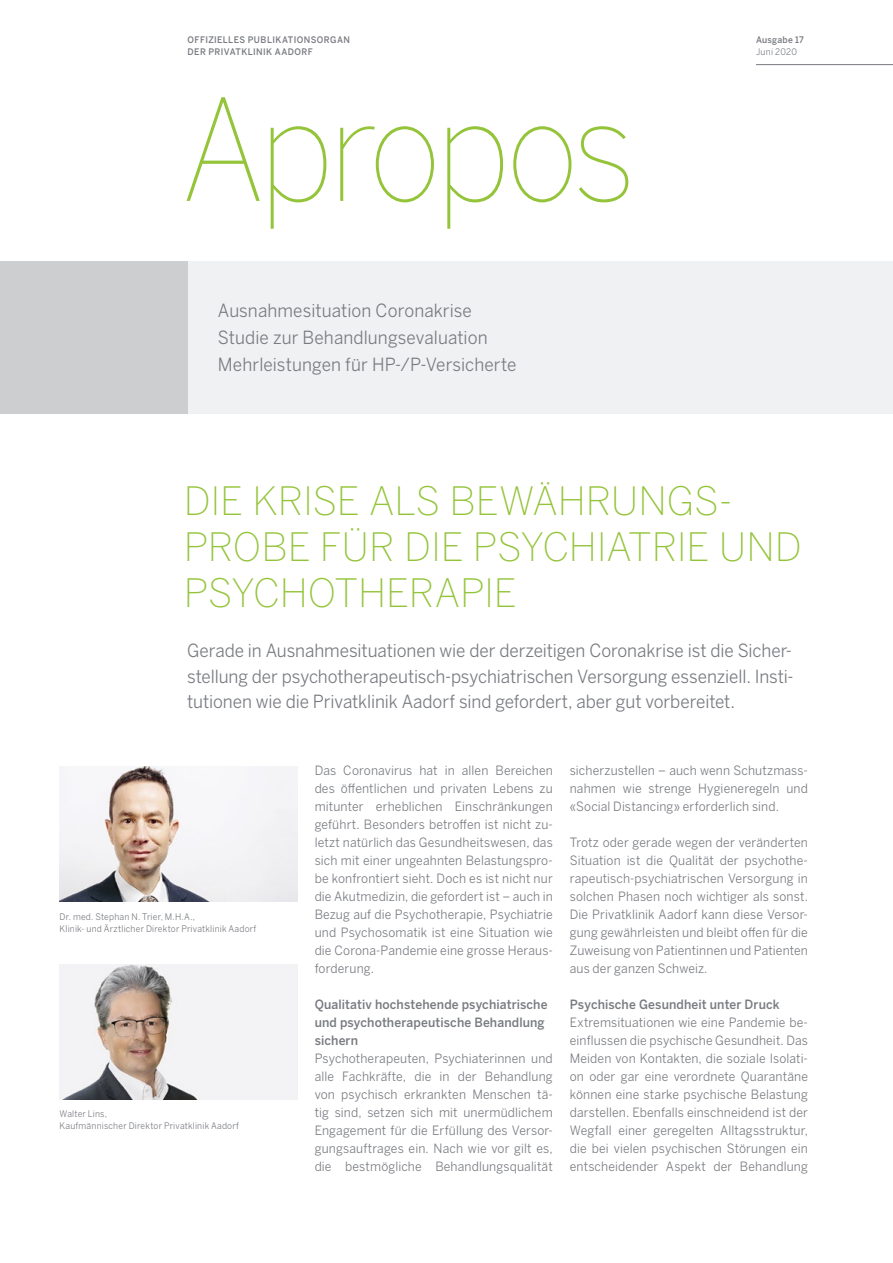
<style>
.page{position:relative;width:893px;height:1263px;background:#fff}
.page>*{position:absolute;margin:0;border:0;box-sizing:border-box;transform-origin:0 0}
.t1{font:100 139.35px "Benton Sans";letter-spacing:-.04em;color:#94c43a;scale:.93 1}
.t2{font:200 38.85px/45.9px "Benton Sans";letter-spacing:-.005em;color:#94c43a}
.t3{font:18px/27.2px "Benton Sans";color:#787b80;scale:.95 1}
.t4{font:12.75px/18px "Benton Sans";letter-spacing:.01em;color:#787b80;text-align:justify;scale:.95 1}
.t5{font:500 12.75px/18px "Benton Sans";letter-spacing:.01em;color:#787b80;scale:.95 1}
.t6{font:9px/12px "Benton Sans";letter-spacing:.025em;color:#787b80;scale:.95 1}
.t7{font:500 9px/12px "Benton Sans";letter-spacing:.05em;color:#787b80;scale:.95 1}
.t8{font:500 9px "Benton Sans";letter-spacing:.025em;color:#787b80;scale:.95 1}
</style>
<div class="page">
<hr style="left:756px;top:64px;width:137px;height:1px;background:#787b80">
<div style="left:187px;top:261px;width:706px;height:153px;background:#f0f1f2"></div>
<div style="left:0;top:261px;width:187px;height:153px;background:#cdced0"></div>
<img style="left:60px;top:767px;width:238px;height:135px">
<img style="left:60px;top:964px;width:238px;height:135px">
<p class="t7" style="left:188px;top:34px;width:172px">OFFIZIELLES PUBLIKATIONSORGAN<br>DER PRIVATKLINIK AADORF</p>
<h1 class="t1" style="left:181px;top:67px;width:491px">Apropos</h1>
<h3 class="t3" style="left:218px;top:297px;width:316px">Ausnahmesituation Coronakrise<br>Studie zur Behandlungsevaluation<br>Mehrleistungen für HP-/P-Versicherte</h3>
<p class="t8" style="left:756px;top:35px;width:52px">Ausgabe 17</p>
<p class="t6" style="left:756px;top:46px;width:45px">Juni 2020</p>
<h2 class="t2" style="left:184px;top:478px;width:619px">DIE KRISE ALS BEWÄHRUNGS-<br>PROBE FÜR DIE PSYCHIATRIE UND<br>PSYCHOTHERAPIE</h2>
<p class="t3" style="left:187px;top:638px;width:640px;line-height:25.5px;text-align:justify">Gerade in Ausnahmesituationen wie der derzeitigen Coronakrise ist die Sicher&shy;stellung der psychotherapeutisch-psychiatrischen Versorgung essenziell. Insti&shy;tutionen wie die Privatklinik Aadorf sind gefordert, aber gut vorbereitet.</p>
<p class="t6" style="left:60px;top:910px;width:209px">Dr. med. Stephan N. Trier, M.H.A.,<br>Klinik- und Ärztlicher Direktor Privatklinik Aadorf</p>
<p class="t6" style="left:60px;top:1107px;width:191px">Walter Lins,<br>Kaufmännischer Direktor Privatklinik Aadorf</p>
<p class="t4" style="left:315px;top:761px;width:252px">Das Coronavirus hat in allen Bereichen des öffentlichen und privaten Lebens zu mitunter erheblichen Einschränkungen geführt. Besonders betroffen ist nicht zu&shy;letzt natürlich das Gesundheitswesen, das sich mit einer ungeahnten Belastungspro&shy;be konfrontiert sieht. Doch es ist nicht nur die Akutmedizin, die gefordert ist – auch in Bezug auf die Psychotherapie, Psychiatrie und Psychosomatik ist eine Situation wie die Corona-Pandemie eine grosse Heraus&shy;forderung.</p>
<p class="t5" style="left:315px;top:995px;width:247px">Qualitativ hochstehende psychiatrische und psychotherapeutische Behandlung sichern</p>
<p class="t4" style="left:315px;top:1050px;width:252px">Psychotherapeuten, Psychiaterinnen und alle Fachkräfte, die in der Behandlung von psychisch erkrankten Menschen tä&shy;tig sind, setzen sich mit unermüdlichem Engagement für die Erfüllung des Versor&shy;gungsauftrages ein. Nach wie vor gilt es, die bestmögliche Behandlungsqualität</p>
<p class="t4" style="left:570px;top:761px;width:252px">sicherzustellen – auch wenn Schutzmass&shy;nahmen wie strenge Hygieneregeln und «Social Distancing» erforderlich sind.</p>
<p class="t4" style="left:570px;top:834px;width:252px">Trotz oder gerade wegen der veränderten Situation ist die Qualität der psychothe&shy;rapeutisch-psychiatrischen Versorgung in solchen Phasen noch wichtiger als sonst.<br>Die Privatklinik Aadorf kann diese Versor&shy;gung gewährleisten und bleibt offen für die Zuweisung von Patientinnen und Patienten aus der ganzen Schweiz.</p>
<p class="t5" style="left:570px;top:995px;width:222px">Psychische Gesundheit unter Druck</p>
<p class="t4" style="left:570px;top:1014px;width:252px">Extremsituationen wie eine Pandemie be&shy;einflussen die psychische Gesundheit. Das Meiden von Kontakten, die soziale Isolati&shy;on oder gar eine verordnete Quarantäne können eine starke psychische Belastung darstellen. Ebenfalls einschneidend ist der Wegfall einer geregelten Alltagsstruktur, die bei vielen psychischen Störungen ein entscheidender Aspekt der Behandlung</p>
</div>
